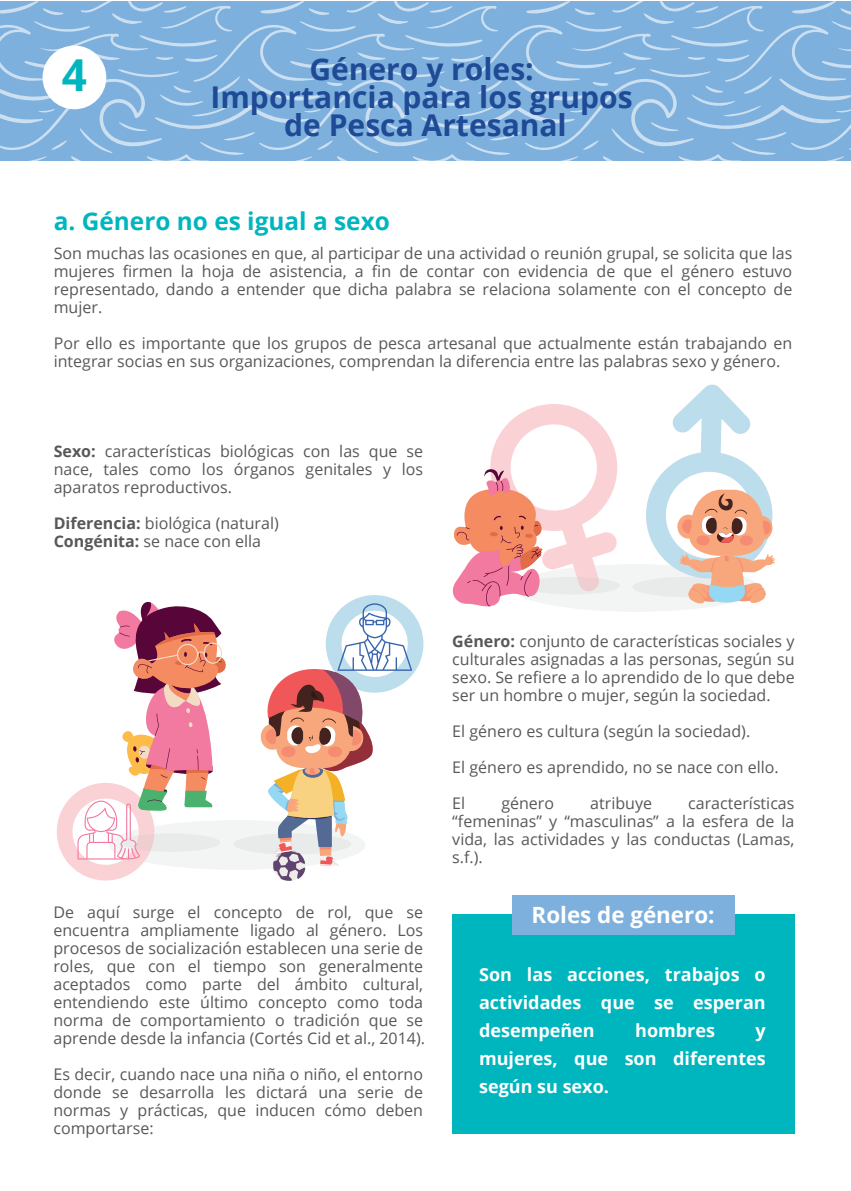
<style>
.page{position:relative;width:851px;height:1191px;background:#fff}
.page>*{position:absolute;margin:0;border:0;box-sizing:border-box;transform-origin:0 0}
.t1{font:700 44px "Open Sans";color:#00b6be}
.t2{font:700 30px/28px "Open Sans";color:#1f4a95;text-align:center}
.t3{font:700 24.4px "Open Sans";color:#00b6be}
.t4{font:700 22.4px "Open Sans";color:#fff}
.t5{font:700 18px/28px "Open Sans";color:#fff;text-align:justify}
.t6{font:16px/18px "Open Sans";color:#57585a;text-align:justify}
.s1{font-weight:700}
</style>
<div class="page">
<svg style="left:0;top:1px;width:850px;height:159px;background:#86b5df"></svg>
<div style="left:451px;top:914px;width:343px;height:219px;background:#00b6be"></div>
<div style="left:513px;top:564px;width:246px;height:48px;background:#f3f4f4;border-radius:50%"></div>
<div style="left:632px;top:577px;width:113px;height:20px;background:#e9ebeb;border-radius:50%"></div>
<svg style="left:452px;top:404px;width:165px;height:203px"></svg>
<svg style="left:646px;top:384px;width:129px;height:220px"></svg>
<div style="left:109px;top:820px;width:256px;height:50px;background:#f3f4f4;border-radius:50%"></div>
<div style="left:233px;top:833px;width:118px;height:21px;background:#e9ebeb;border-radius:50%"></div>
<div style="left:261px;top:724px;width:23px;height:25px;background:#f8a77d;border-radius:50%"></div>
<svg style="left:263px;top:595px;width:161px;height:286px"></svg>
<svg style="left:57px;top:602px;width:169px;height:279px"></svg>
<div style="left:511px;top:895px;width:223px;height:39px;background:#7db0dd"></div>
<div style="left:43px;top:46px;width:63px;height:63px;background:#fff;border-radius:50%"></div>
<h1 class="t1" style="left:62px;top:44px;width:27px">4</h1>
<h2 class="t2" style="left:210px;top:54px;width:423px">Género y roles:<br>Importancia para los grupos de Pesca Artesanal</h2>
<h3 class="t3" style="left:54px;top:204px;width:337px">a. Género no es igual a sexo</h3>
<p class="t6" style="left:54px;top:244px;width:740px">Son muchas las ocasiones en que, al participar de una actividad o reunión grupal, se solicita que las mujeres firmen la hoja de asistencia, a fin de contar con evidencia de que el género estuvo representado, dando a entender que dicha palabra se relaciona solamente con el concepto de mujer.</p>
<p class="t6" style="left:54px;top:334px;width:740px">Por ello es importante que los grupos de pesca artesanal que actualmente están trabajando en integrar socias en sus organizaciones, comprendan la diferencia entre las palabras sexo y género.</p>
<p class="t6" style="left:54px;top:442px;width:371px"><span class="s1">Sexo:</span> características biológicas con las que se nace, tales como los órganos genitales y los aparatos reproductivos.</p>
<p class="t6" style="left:54px;top:514px;width:226px"><span class="s1">Diferencia:</span> biológica (natural)<br><span class="s1">Congénita:</span> se nace con ella</p>
<p class="t6" style="left:53px;top:903px;width:373px;text-align:left">De aquí surge el concepto de rol, que se encuentra ampliamente ligado al género. Los procesos de socialización establecen una serie de roles, que con el tiempo son generalmente aceptados como parte del ámbito cultural, entendiendo este último concepto como toda norma de comportamiento o tradición que se aprende desde la infancia (Cortés Cid et al., 2014).</p>
<p class="t6" style="left:53px;top:1065px;width:371px">Es decir, cuando nace una niña o niño, el entorno donde se desarrolla les dictará una serie de normas y prácticas, que inducen cómo deben comportarse:</p>
<p class="t6" style="left:452px;top:631px;width:344px"><span class="s1">Género:</span> conjunto de características sociales y culturales asignadas a las personas, según su sexo. Se refiere a lo aprendido de lo que debe ser un hombre o mujer, según la sociedad.</p>
<p class="t6" style="left:452px;top:721px;width:299px">El género es cultura (según la sociedad).</p>
<p class="t6" style="left:452px;top:757px;width:328px">El género es aprendido, no se nace con ello.</p>
<p class="t6" style="left:452px;top:793px;width:14px">El</p>
<p class="t6" style="left:501px;top:793px;width:54px">género</p>
<p class="t6" style="left:590px;top:793px;width:63px">atribuye</p>
<p class="t6" style="left:452px;top:793px;width:343px;text-indent:236px">características “femeninas” y “masculinas” a la esfera de la vida, las actividades y las conductas (Lamas, s.f.).</p>
<h3 class="t4" style="left:531px;top:899px;width:184px">Roles de género:</h3>
<p class="t5" style="left:479px;top:960px;width:288px">Son las acciones, trabajos o actividades que se esperan desempeñen</p>
<p class="t5" style="left:635px;top:1016px;width:81px">hombres</p>
<p class="t5" style="left:479px;top:1016px;width:288px;text-indent:276px">y mujeres, que son diferentes según su sexo.</p>
</div>
